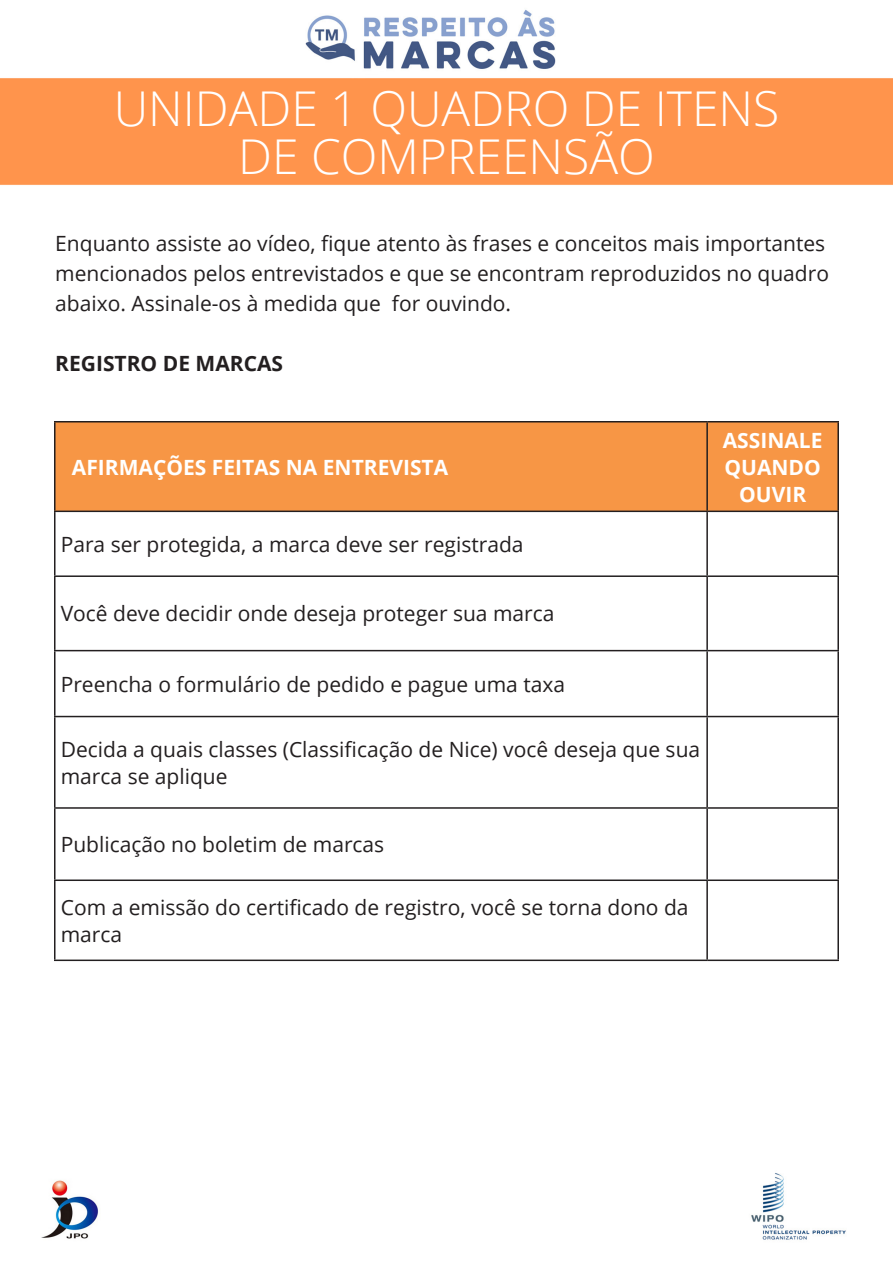
<style>
.page{position:relative;width:893px;height:1263px;background:#fff}
.page>*{position:absolute;margin:0;border:0;box-sizing:border-box;transform-origin:0 0}
.t1{font:300 48px/48px "Open Sans";color:#fff;text-align:center}
.t2{font:21px/27px "Open Sans";color:#231f20}
.t3{font:700 21px/27px "Open Sans";color:#fff;text-align:center}
.t4{font:700 21px "Open Sans";color:#231f20}
</style>
<div class="page">
<img style="left:0;top:9px;width:893px;height:1231px">
<div style="left:55px;top:422px;width:652px;height:89px;background:#f79645"></div>
<div style="left:707px;top:422px;width:131px;height:89px;background:#f79645"></div>
<hr style="left:54px;top:421px;width:653px;height:1px;background:#231f20">
<hr style="left:54px;top:422px;width:2px;height:89px;background:#231f20">
<hr style="left:707px;top:421px;width:132px;height:1px;background:#231f20">
<hr style="left:706px;top:422px;width:2px;height:89px;background:#231f20">
<hr style="left:837px;top:422px;width:2px;height:89px;background:#231f20">
<hr style="left:54px;top:511px;width:653px;height:1px;background:#231f20">
<hr style="left:54px;top:512px;width:2px;height:63px;background:#231f20">
<hr style="left:707px;top:511px;width:132px;height:1px;background:#231f20">
<hr style="left:706px;top:512px;width:2px;height:63px;background:#231f20">
<hr style="left:837px;top:512px;width:2px;height:63px;background:#231f20">
<hr style="left:54px;top:575px;width:653px;height:2px;background:#231f20">
<hr style="left:54px;top:577px;width:2px;height:73px;background:#231f20">
<hr style="left:707px;top:575px;width:132px;height:2px;background:#231f20">
<hr style="left:706px;top:577px;width:2px;height:73px;background:#231f20">
<hr style="left:837px;top:577px;width:2px;height:73px;background:#231f20">
<hr style="left:54px;top:650px;width:653px;height:1px;background:#231f20">
<hr style="left:54px;top:651px;width:2px;height:65px;background:#231f20">
<hr style="left:707px;top:650px;width:132px;height:1px;background:#231f20">
<hr style="left:706px;top:651px;width:2px;height:65px;background:#231f20">
<hr style="left:837px;top:651px;width:2px;height:65px;background:#231f20">
<hr style="left:54px;top:716px;width:653px;height:1px;background:#231f20">
<hr style="left:54px;top:717px;width:2px;height:90px;background:#231f20">
<hr style="left:707px;top:716px;width:132px;height:1px;background:#231f20">
<hr style="left:706px;top:717px;width:2px;height:90px;background:#231f20">
<hr style="left:837px;top:717px;width:2px;height:90px;background:#231f20">
<hr style="left:54px;top:807px;width:653px;height:2px;background:#231f20">
<hr style="left:54px;top:809px;width:2px;height:70px;background:#231f20">
<hr style="left:707px;top:807px;width:132px;height:2px;background:#231f20">
<hr style="left:706px;top:809px;width:2px;height:70px;background:#231f20">
<hr style="left:837px;top:809px;width:2px;height:70px;background:#231f20">
<hr style="left:54px;top:879px;width:653px;height:2px;background:#231f20">
<hr style="left:54px;top:881px;width:2px;height:78px;background:#231f20">
<hr style="left:707px;top:879px;width:132px;height:2px;background:#231f20">
<hr style="left:706px;top:881px;width:2px;height:78px;background:#231f20">
<hr style="left:837px;top:881px;width:2px;height:78px;background:#231f20">
<hr style="left:54px;top:959px;width:653px;height:2px;background:#231f20">
<hr style="left:707px;top:959px;width:132px;height:2px;background:#231f20">
<p class="t1" style="left:114px;top:83px;width:667px">UNIDADE 1 QUADRO DE ITENS<br>DE COMPREENSÃO</p>
<p class="t2" style="left:55px;top:230px;width:771px">Enquanto assiste ao vídeo, fique atento às frases e conceitos mais importantes</p>
<p class="t2" style="left:55px;top:260px;width:775px">mencionados pelos entrevistados e que se encontram reproduzidos no quadro</p>
<p class="t2" style="left:392px;top:290px;width:121px">for ouvindo.</p>
<p class="t2" style="left:55px;top:290px;width:327px">abaixo. Assinale-os à medida que</p>
<p class="t4" style="left:55px;top:349px;width:229px">REGISTRO DE MARCAS</p>
<p class="t3" style="left:72px;top:453px;width:378px">AFIRMAÇÕES FEITAS NA ENTREVISTA</p>
<p class="t2" style="left:61px;top:530px;width:464px">Para ser protegida a, marca deve ser registrada</p>
<p class="t2" style="left:61px;top:600px;width:495px">Você deve decidir onde deseja proteger sua marca</p>
<p class="t2" style="left:61px;top:670px;width:506px">Preencha o formulário de pedido e pague uma taxa</p>
<p class="t2" style="left:61px;top:735px;width:641px">Decida a quais classes (Classificação de Nice) você deseja que sua marca se aplique</p>
<p class="t2" style="left:61px;top:830px;width:325px">Publicação no boletim de marcas</p>
<p class="t2" style="left:61px;top:893px;width:629px">Com a emissão do certificado de registro, você se torna dono da marca</p>
<p class="t3" style="left:723px;top:426px;width:101px">ASSINALE<br>QUANDO<br>OUVIR</p>
</div>
